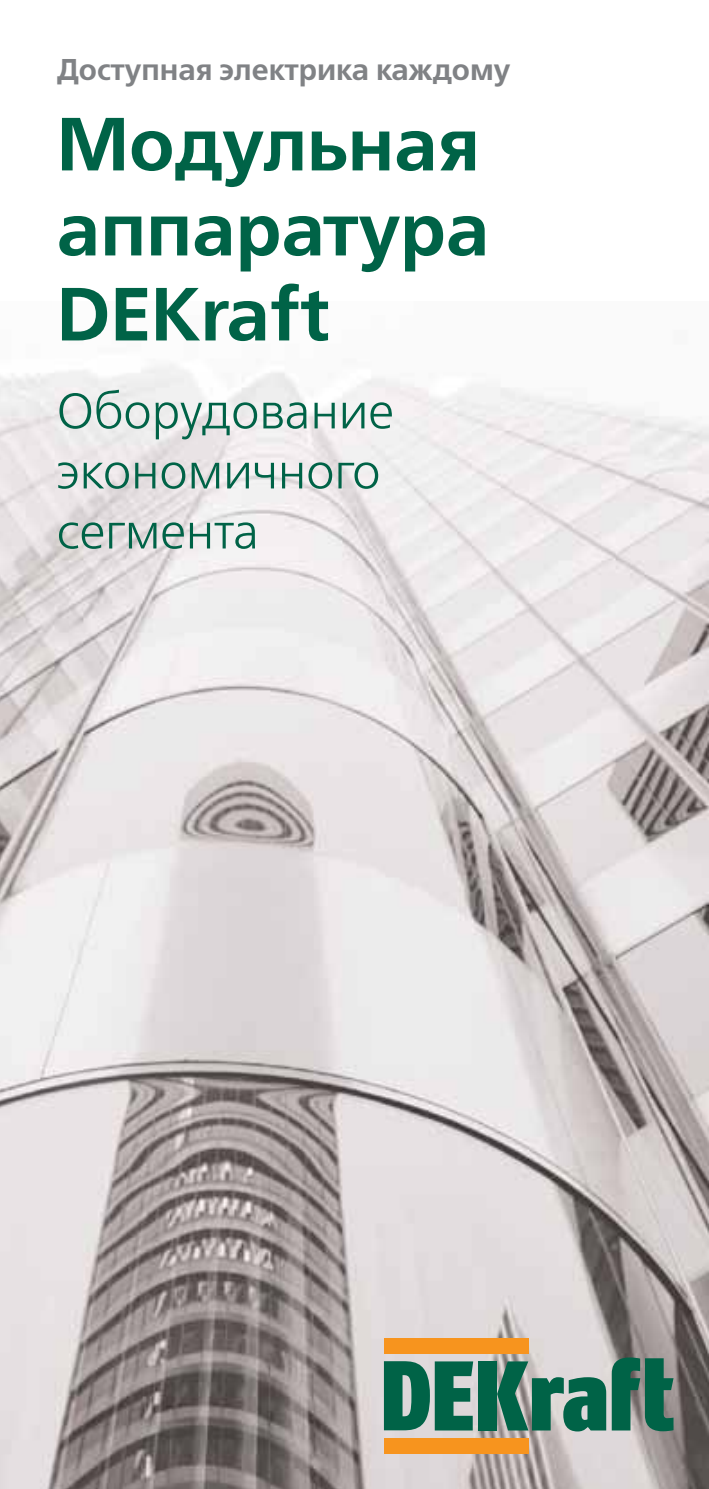
<style>
.page{position:relative;width:709px;height:1489px;background:#fff}
.page>*{position:absolute;margin:0;border:0;box-sizing:border-box;transform-origin:0 0}
.t1{font:700 75px/85px "Free Set C";color:#006347}
.t2{font:50px/60px "Free Set C";color:#006347}
.t3{font:700 30px "Free Set C";color:#808285}
</style>
<div class="page">
<img style="left:0;top:364px;width:709px;height:1124px">
<div style="left:384px;top:1437px;width:144px;height:16px;background:#f7941e"></div>
<div style="left:384px;top:1337px;width:144px;height:16px;background:#f7941e"></div>
<div style="left:478px;top:1361px;width:19px;height:69px;background:#006347"></div>
<svg style="left:497px;top:1357px;width:176px;height:74px;background:#548979"></svg>
<svg style="left:384px;top:1360px;width:89px;height:70px;background:#38806c"></svg>
<p class="t3" style="left:57px;top:51px;width:455px">Доступная электрика каждому</p>
<h1 class="t1" style="left:57px;top:104px;width:434px">Модульная аппаратура<br>DEKraft</h1>
<p class="t2" style="left:57px;top:382px;width:338px">Оборудование экономичного сегмента</p>
</div>
